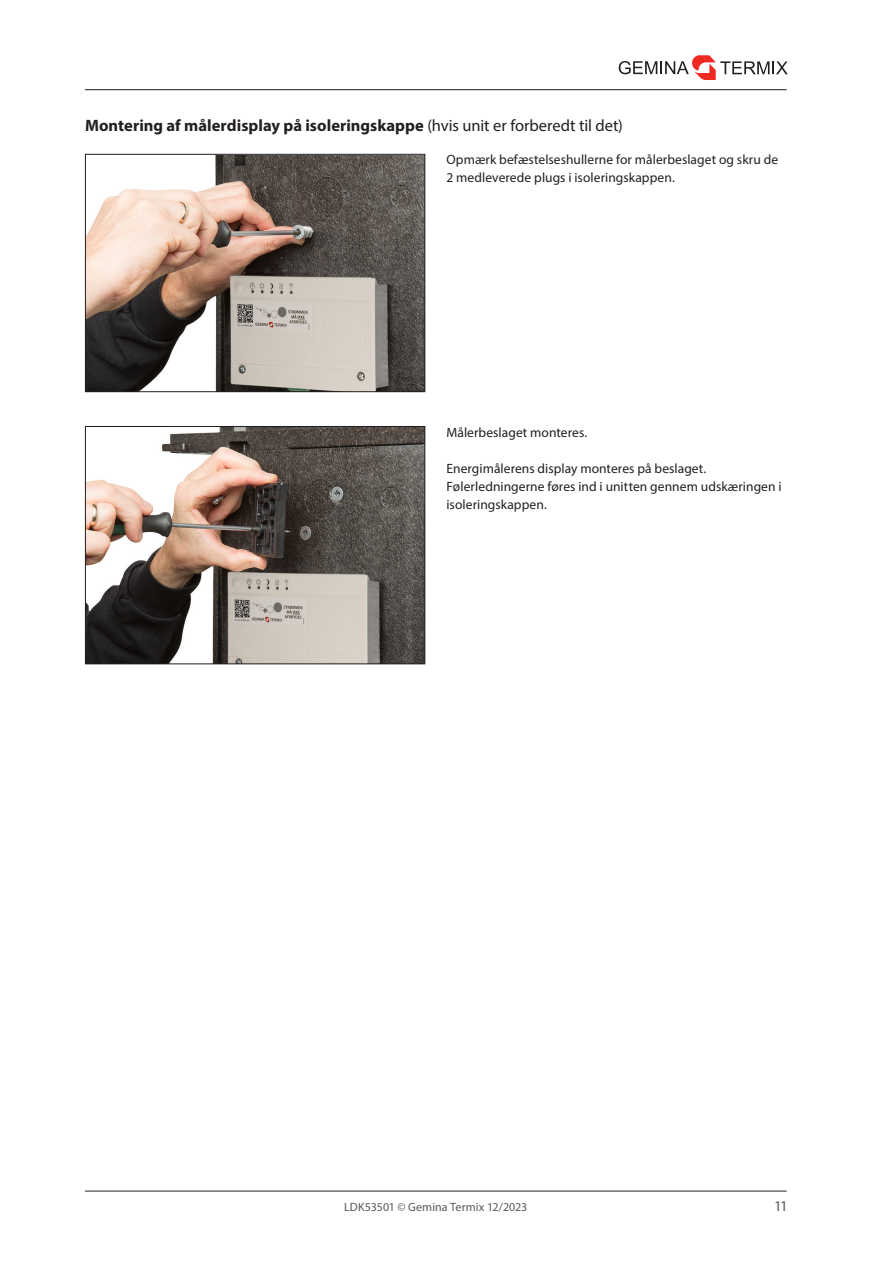
<style>
.page{position:relative;width:893px;height:1263px;background:#fff}
.page>*{position:absolute;margin:0;border:0;box-sizing:border-box;transform-origin:0 0}
.Overskrift_2{font:700 16.5px "Myriad Pro";color:#231f20}
.t1{font:15px "Myriad Pro";color:#57585a}
.Brødtekst{font:13.5px/18px "Myriad Pro";letter-spacing:.005em;color:#231f20}
.t2{font:12px "Myriad Pro";letter-spacing:.005em;color:#57585a}
.s1{font-weight:400}
</style>
<div class="page">
<svg style="left:619px;top:55px;width:169px;height:25px"></svg>
<hr style="left:85px;top:89px;width:702px;height:1px;background:#231f20">
<hr style="left:85px;top:1191px;width:702px;height:1px;background:#231f20">
<img style="left:87px;top:156px;width:336px;height:234px">
<div style="left:85px;top:154px;width:340px;height:238px;border:1px solid #231f20"></div>
<img style="left:87px;top:428px;width:336px;height:234px">
<div style="left:85px;top:426px;width:340px;height:238px;border:1px solid #231f20"></div>
<p class="Overskrift_2" style="left:85px;top:115px;width:539px">Montering af målerdisplay på isoleringskappe <span class="s1">(hvis unit er forberedt til det)</span></p>
<p class="Brødtekst" style="left:446px;top:151px;width:333px">Opmærk befæstelseshullerne for målerbeslaget og skru de<br>2 medleverede plugs i isoleringskappen.</p>
<p class="Brødtekst" style="left:446px;top:423px;width:142px">Målerbeslaget monteres.</p>
<p class="Brødtekst" style="left:446px;top:459px;width:261px">Energimålerens display monteres på beslaget.</p>
<p class="Brødtekst" style="left:446px;top:477px;width:337px">Følerledningerne føres ind i unitten gennem udskæringen i isoleringskappen.</p>
<p class="t2" style="left:344px;top:1199px;width:185px">LDK53501 © Gemina Termix 12/2023</p>
<p class="t1" style="left:774px;top:1197px;width:15px">11</p>
</div>
